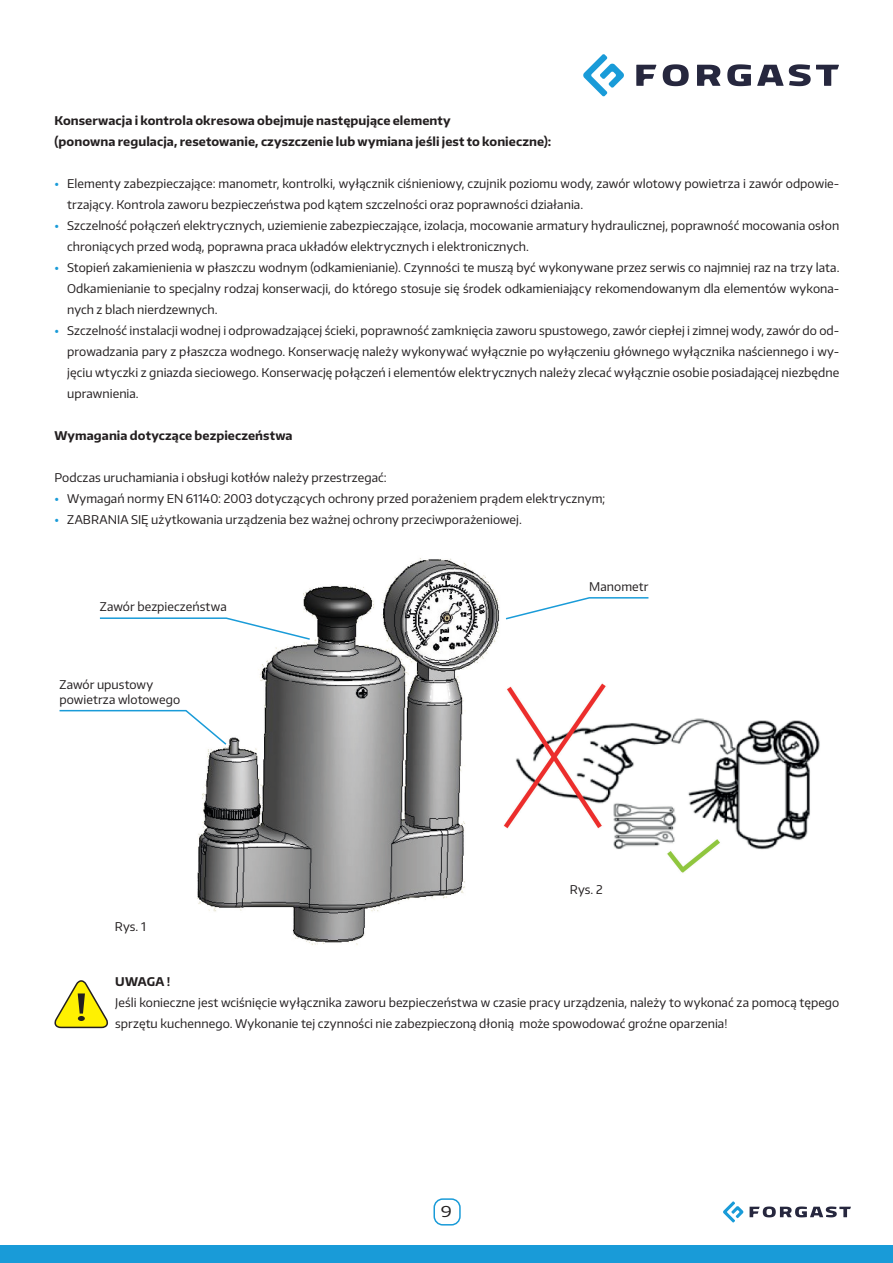
<style>
.page{position:relative;width:893px;height:1263px;background:#fff}
.page>*{position:absolute;margin:0;border:0;box-sizing:border-box;transform-origin:0 0}
.Styl_akapitowy_1{font:15px "Encode Sans";color:#231f20;scale:1.19 1}
.t1{font:12px/21px "Encode Sans";letter-spacing:.005em;color:#231f20}
.t2{font:700 12px "Encode Sans";letter-spacing:.005em;color:#231f20}
.s1{font-family:"Minion Pro";color:#199bd8}
</style>
<div class="page">
<div style="left:0;top:1246px;width:893px;height:17px;background:#199bd8"></div>
<svg style="left:723px;top:1201px;width:21px;height:21px"></svg>
<svg style="left:750px;top:1206px;width:101px;height:11px"></svg>
<div style="left:433px;top:1198px;width:28px;height:27px;border:2px solid #199bd8;border-radius:9px"></div>
<svg style="left:583px;top:54px;width:41px;height:43px"></svg>
<svg style="left:636px;top:65px;width:20px;height:21px"></svg>
<svg style="left:663px;top:64px;width:26px;height:22px"></svg>
<svg style="left:697px;top:65px;width:23px;height:21px"></svg>
<svg style="left:727px;top:64px;width:24px;height:22px"></svg>
<svg style="left:757px;top:64px;width:82px;height:22px"></svg>
<img style="left:197px;top:558px;width:303px;height:387px">
<img style="left:497px;top:676px;width:323px;height:206px">
<svg style="left:54px;top:980px;width:54px;height:49px"></svg>
<svg style="left:505px;top:597px;width:144px;height:23px"></svg>
<svg style="left:99px;top:617px;width:212px;height:24px"></svg>
<svg style="left:59px;top:709px;width:169px;height:37px"></svg>
<p class="t2" style="left:54px;top:113px;width:398px">Konserwacja i kontrola okresowa obejmuje następujące elementy</p>
<p class="t2" style="left:54px;top:134px;width:498px">(ponowna regulacja, resetowanie, czyszczenie lub wymiana jeśli jest to konieczne):</p>
<p class="t1" style="left:67px;top:173px;width:774px;text-indent:-13px"><span class="s1">•</span> Elementy zabezpieczające: manometr, kontrolki, wyłącznik ciśnieniowy, czujnik poziomu wody, zawór wlotowy powietrza i zawór odpowie&shy;trzający. Kontrola zaworu bezpieczeństwa pod kątem szczelności oraz poprawności działania.</p>
<p class="t1" style="left:67px;top:215px;width:774px;text-indent:-13px"><span class="s1">•</span> Szczelność połączeń elektrycznych, uziemienie zabezpieczające, izolacja, mocowanie armatury hydraulicznej, poprawność mocowania osłon chroniących przed wodą, poprawna praca układów elektrycznych i elektronicznych.</p>
<p class="t1" style="left:67px;top:257px;width:774px;text-align:justify;text-indent:-13px"><span class="s1">•</span> Stopień zakamienienia w płaszczu wodnym (odkamienianie). Czynności te muszą być wykonywane przez serwis co najmniej raz na trzy lata.<br>Odkamienianie to specjalny rodzaj konserwacji, do którego stosuje się środek odkamieniający rekomendowanym dla elementów wykona&shy;nych z blach nierdzewnych.</p>
<p class="t1" style="left:67px;top:320px;width:774px;text-align:justify;text-indent:-13px"><span class="s1">•</span> Szczelność instalacji wodnej i odprowadzającej ścieki, poprawność zamknięcia zaworu spustowego, zawór ciepłej i zimnej wody, zawór do od&shy;prowadzania pary z płaszcza wodnego. Konserwację należy wykonywać wyłącznie po wyłączeniu głównego wyłącznika naściennego i wy&shy;jęciu wtyczki z gniazda sieciowego. Konserwację połączeń i elementów elektrycznych należy zlecać wyłącznie osobie posiadającej niezbędne uprawnienia.</p>
<p class="t2" style="left:54px;top:428px;width:240px">Wymagania dotyczące bezpieczeństwa</p>
<p class="t1" style="left:54px;top:467px;width:334px">Podczas uruchamiania i obsługi kotłów należy przestrzegać:</p>
<p class="t1" style="left:54px;top:488px;width:552px"><span class="s1">•</span> Wymagań normy EN 61140: 2003 dotyczących ochrony przed porażeniem prądem elektrycznym;</p>
<p class="t1" style="left:54px;top:509px;width:469px"><span class="s1">•</span> ZABRANIA SIĘ użytkowania urządzenia bez ważnej ochrony przeciwporażeniowej.</p>
<p class="t1" style="left:100px;top:596px;width:128px">Zawór bezpieczeństwa</p>
<p class="t1" style="left:60px;top:673px;width:95px">Zawór upustowy</p>
<p class="t1" style="left:60px;top:688px;width:122px">powietrza wlotowego</p>
<p class="t1" style="left:115px;top:915px;width:33px">Rys. 1</p>
<p class="t1" style="left:589px;top:576px;width:61px">Manometr</p>
<p class="t1" style="left:570px;top:879px;width:34px">Rys. 2</p>
<p class="t2" style="left:115px;top:974px;width:57px">UWAGA !</p>
<p class="t1" style="left:115px;top:992px;width:726px">Jeśli konieczne jest wciśnięcie wyłącznika zaworu bezpieczeństwa w czasie pracy urządzenia, należy to wykonać za pomocą tępego sprzętu kuchennego. Wykonanie tej czynności nie zabezpieczoną dłonią może spowodować groźne oparzenia!</p>
<p class="Styl_akapitowy_1" style="left:441px;top:1202px;width:11px">9</p>
</div>
